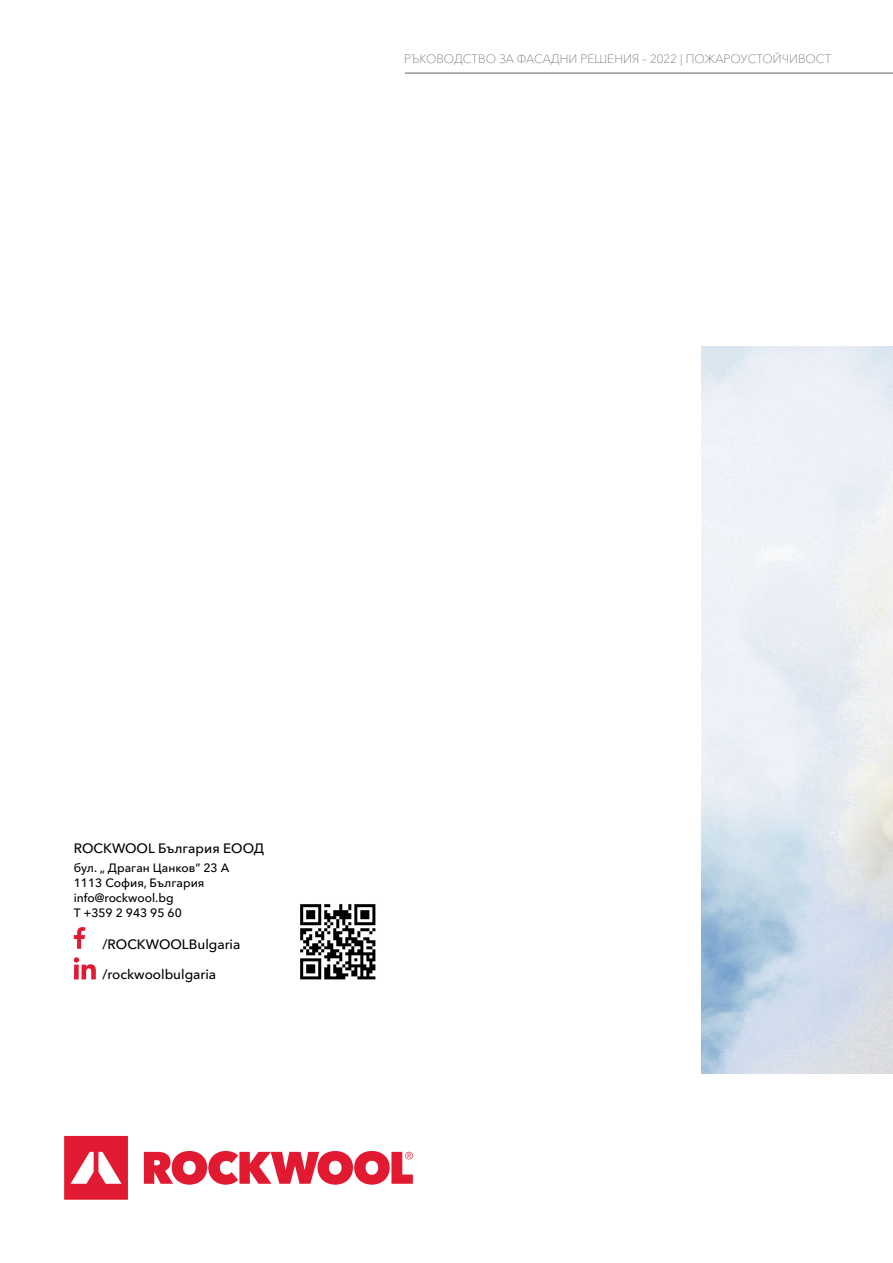
<style>
.page{position:relative;width:893px;height:1263px;background:#fff}
.page>*{position:absolute;margin:0;border:0;box-sizing:border-box;transform-origin:0 0}
.t1{font:500 13.5px "Avenir Next Cyr";color:#000}
.t2{font:500 12px/15px "Avenir Next Cyr";color:#000}
.t3{font:100 12px "Avenir Next Cyr";color:#636466}
</style>
<div class="page">
<hr style="left:405px;top:73px;width:488px;height:1px;background:#636466">
<svg style="left:74px;top:927px;width:11px;height:22px"></svg>
<svg style="left:74px;top:957px;width:22px;height:22px"></svg>
<img style="left:300px;top:904px;width:76px;height:76px">
<svg style="left:64px;top:1136px;width:64px;height:64px"></svg>
<svg style="left:144px;top:1151px;width:269px;height:34px"></svg>
<p class="t3" style="left:404px;top:52px;width:429px">РЪКОВОДСТВО ЗА ФАСАДНИ РЕШЕНИЯ – 2022 | ПОЖАРОУСТОЙЧИВОСТ</p>
<p class="t1" style="left:74px;top:840px;width:192px">ROCKWOOL България EООД</p>
<p class="t2" style="left:74px;top:861px;width:157px">бул. „ Драган Цанков” 23 А<br>1113 София, България info@rockwool.bg<br>T +359 2 943 95 60</p>
<p class="t1" style="left:103px;top:936px;width:139px">/ROCKWOOLBulgaria</p>
<p class="t1" style="left:103px;top:966px;width:115px">/rockwoolbulgaria</p>
</div>
